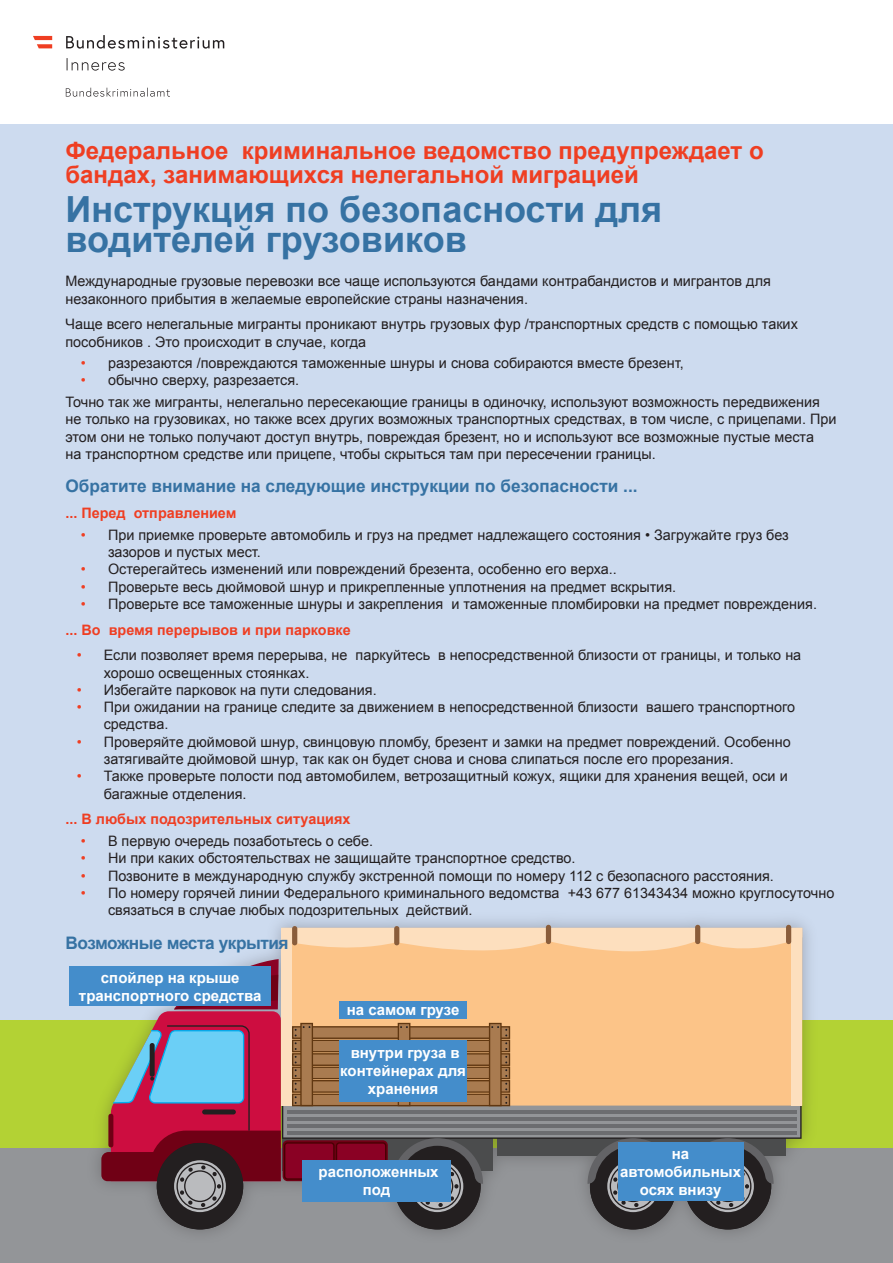
<style>
.page{position:relative;width:893px;height:1263px;background:#fff}
.page>*{position:absolute;margin:0;border:0;box-sizing:border-box;transform-origin:0 0}
.t1{font:700 36px/30px "Arial";color:#3672a3}
.t2{font:700 24px/24px "Arial";color:#ef3e22}
.t3{font:700 17.25px "Arial";color:#3672a3}
.t4{font:700 17.25px "Arial";letter-spacing:-.025em;color:#3672a3}
.t5{font:700 15px/18px "Arial";color:#fff;text-align:center}
.t6{font:14.4px/17.2px "Arial";color:#231f20}
.t7{font:700 14.4px "Arial";color:#ef3e22}
.s1{color:#ef3e22}
</style>
<div class="page">
<div style="left:0;top:124px;width:893px;height:1139px;background:#cddbef"></div>
<div style="left:0;top:1148px;width:893px;height:115px;background:#939598"></div>
<div style="left:0;top:1020px;width:893px;height:128px;background:#b3d234"></div>
<img style="left:98px;top:919px;width:712px;height:314px">
<div style="left:157px;top:1143px;width:86px;height:86px;background:#231f20;border-radius:50%"></div>
<div style="left:394px;top:1143px;width:87px;height:86px;background:#231f20;border-radius:50%"></div>
<div style="left:590px;top:1143px;width:86px;height:86px;background:#231f20;border-radius:50%"></div>
<div style="left:685px;top:1143px;width:86px;height:86px;background:#231f20;border-radius:50%"></div>
<div style="left:394px;top:926px;width:5px;height:19px;background:#8a5d3b;border-radius:3px"></div>
<div style="left:546px;top:925px;width:5px;height:19px;background:#8a5d3b;border-radius:3px"></div>
<div style="left:695px;top:925px;width:5px;height:19px;background:#8a5d3b;border-radius:3px"></div>
<div style="left:786px;top:925px;width:5px;height:19px;background:#8a5d3b;border-radius:3px"></div>
<div style="left:292px;top:926px;width:5px;height:19px;background:#8a5d3b;border-radius:3px"></div>
<svg style="left:101px;top:928px;width:701px;height:282px"></svg>
<svg style="left:66px;top:88px;width:104px;height:9px"></svg>
<svg style="left:67px;top:58px;width:58px;height:13px"></svg>
<svg style="left:66px;top:35px;width:158px;height:14px"></svg>
<svg style="left:33px;top:36px;width:19px;height:12px"></svg>
<div style="left:339px;top:1001px;width:128px;height:17px;background:#448dcb"></div>
<div style="left:339px;top:1040px;width:128px;height:62px;background:#448dcb"></div>
<div style="left:302px;top:1160px;width:149px;height:41px;background:#448dcb"></div>
<div style="left:69px;top:966px;width:202px;height:40px;background:#448dcb"></div>
<div style="left:618px;top:1143px;width:125px;height:58px;background:#448dcb"></div>
<p class="t2" style="left:65px;top:139px;width:700px">Федеральное криминальное ведомство предупреждает о бандах, занимающихся нелегальной миграцией</p>
<p class="t1" style="left:65px;top:196px;width:598px">Инструкция по безопасности для водителей грузовиков</p>
<p class="t6" style="left:65px;top:273px;width:707px">Международные грузовые перевозки все чаще используются бандами контрабандистов и мигрантов для незаконного прибытия в желаемые европейские страны назначения.</p>
<p class="t6" style="left:65px;top:316px;width:734px">Чаще всего нелегальные мигранты проникают внутрь грузовых фур /транспортных средств с помощью таких пособников . Это происходит в случае, когда</p>
<p class="t6" style="left:81px;top:355px;width:604px"><span class="s1">•</span> разрезаются /повреждаются таможенные шнуры и снова собираются вместе брезент,</p>
<p class="t6" style="left:81px;top:372px;width:220px"><span class="s1">•</span> обычно сверху, разрезается.</p>
<p class="t6" style="left:65px;top:393px;width:772px">Точно так же мигранты, нелегально пересекающие границы в одиночку, используют возможность передвижения не только на грузовиках, но также всех других возможных транспортных средствах, в том числе, с прицепами. При этом они не только получают доступ внутрь, повреждая брезент, но и используют все возможные пустые места<br>на транспортном средстве или прицепе, чтобы скрыться там при пересечении границы.</p>
<p class="t3" style="left:65px;top:475px;width:574px">Обратите внимание на следующие инструкции по безопасности ...</p>
<p class="t7" style="left:65px;top:504px;width:172px">... Перед отправлением</p>
<p class="t6" style="left:108px;top:526px;width:682px;text-indent:-27px"><span class="s1">•</span> При приемке проверьте автомобиль и груз на предмет надлежащего состояния • Загружайте груз без зазоров и пустых мест.</p>
<p class="t6" style="left:81px;top:561px;width:537px"><span class="s1">•</span> Остерегайтесь изменений или повреждений брезента, особенно его верха..</p>
<p class="t6" style="left:81px;top:578px;width:597px"><span class="s1">•</span> Проверьте весь дюймовой шнур и прикрепленные уплотнения на предмет вскрытия.</p>
<p class="t6" style="left:81px;top:595px;width:737px"><span class="s1">•</span> Проверьте все таможенные шнуры и закрепления и таможенные пломбировки на предмет повреждения.</p>
<p class="t7" style="left:65px;top:620px;width:287px">... Во время перерывов и при парковке</p>
<p class="t6" style="left:104px;top:647px;width:699px;text-indent:-27px"><span class="s1">•</span> Если позволяет время перерыва, не паркуйтесь в непосредственной близости от границы, и только на хорошо освещенных стоянках.</p>
<p class="t6" style="left:77px;top:681px;width:302px"><span class="s1">•</span> Избегайте парковок на пути следования.</p>
<p class="t6" style="left:104px;top:699px;width:693px;text-indent:-27px"><span class="s1">•</span> При ожидании на границе следите за движением в непосредственной близости вашего транспортного средства.</p>
<p class="t6" style="left:104px;top:733px;width:689px;text-indent:-27px"><span class="s1">•</span> Проверяйте дюймовой шнур, свинцовую пломбу, брезент и замки на предмет повреждений. Особенно затягивайте дюймовой шнур, так как он будет снова и снова слипаться после его прорезания.</p>
<p class="t6" style="left:104px;top:768px;width:685px;text-indent:-27px"><span class="s1">•</span> Также проверьте полости под автомобилем, ветрозащитный кожух, ящики для хранения вещей, оси и багажные отделения.</p>
<p class="t7" style="left:65px;top:810px;width:287px">... В любых подозрительных ситуациях</p>
<p class="t6" style="left:81px;top:832px;width:294px"><span class="s1">•</span> В первую очередь позаботьтесь о себе.</p>
<p class="t6" style="left:81px;top:850px;width:496px"><span class="s1">•</span> Ни при каких обстоятельствах не защищайте транспортное средство.</p>
<p class="t6" style="left:81px;top:867px;width:694px"><span class="s1">•</span> Позвоните в международную службу экстренной помощи по номеру 112 с безопасного расстояния.</p>
<p class="t6" style="left:108px;top:884px;width:728px;text-indent:-27px"><span class="s1">•</span> По номеру горячей линии Федерального криминального ведомства +43 677 61343434 можно круглосуточно связаться в случае любых подозрительных действий.</p>
<p class="t4" style="left:65px;top:931px;width:225px">Возможные места укрытия</p>
<p class="t5" style="left:79px;top:969px;width:184px">спойлер на крыше транспортного средства</p>
<p class="t5" style="left:347px;top:1002px;width:114px">на самом грузе</p>
<p class="t5" style="left:340px;top:1045px;width:127px">внутри груза в контейнерах для хранения</p>
<p class="t5" style="left:319px;top:1163px;width:122px">расположенных под</p>
<p class="t5" style="left:620px;top:1146px;width:122px">на автомобильных осях внизу</p>
</div>
